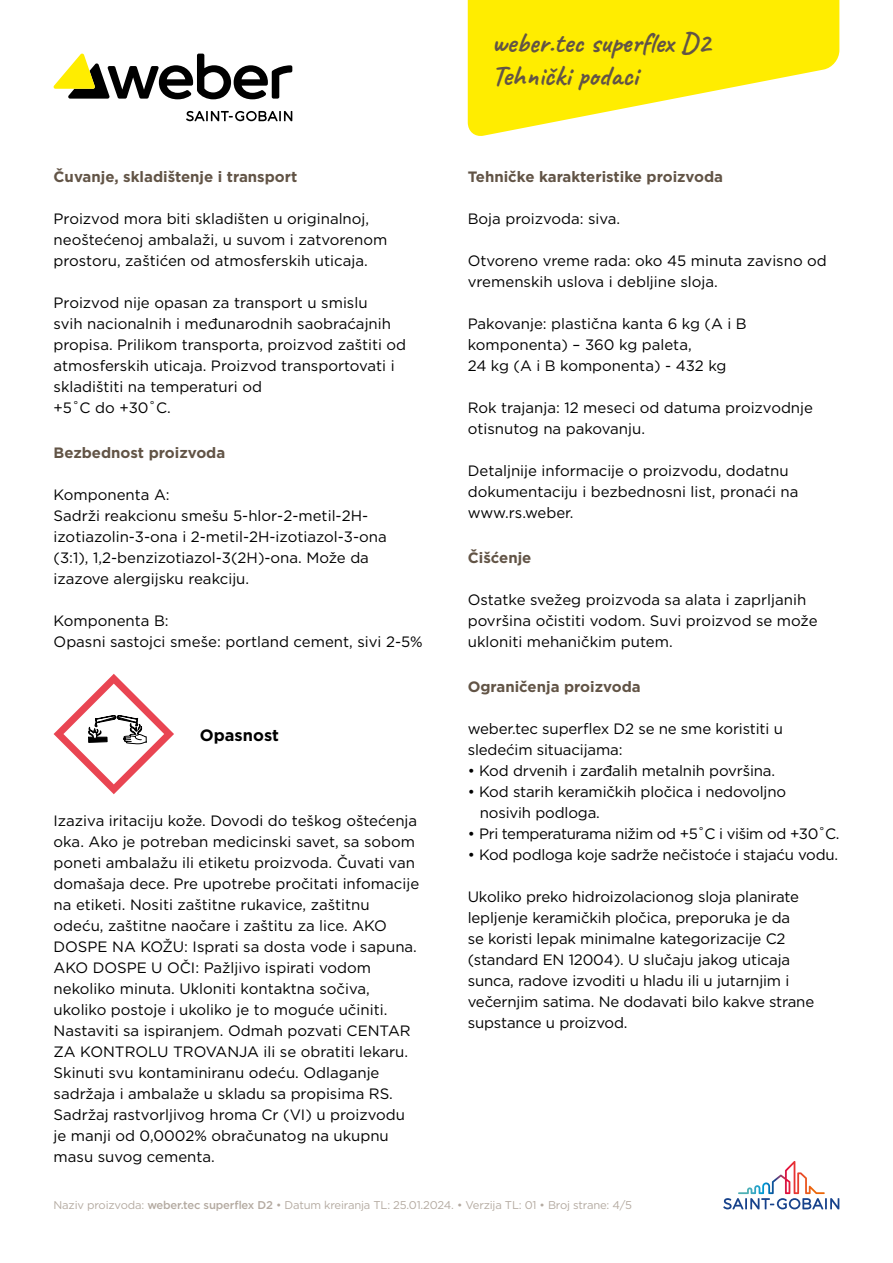
<style>
.page{position:relative;width:893px;height:1263px;background:#fff}
.page>*{position:absolute;margin:0;border:0;box-sizing:border-box;transform-origin:0 0}
.t1{font:700 28.5px/33px "Caveat";color:#625446}
.t2{font:700 16.35px "Gotham";color:#000}
.t3{font:15px/21px "Gotham";color:#000}
.t4{font:700 15px "Gotham";color:#625446}
.t5{font:15px "Gotham";letter-spacing:-.03em;color:#000}
.t6{font:11.25px "Gotham";letter-spacing:-.015em;color:#b4aaa1}
.s1{font-weight:500}
</style>
<div class="page">
<svg style="left:468px;top:0;width:371px;height:136px;fill:#ffed00"></svg>
<svg style="left:186px;top:111px;width:106px;height:10px"></svg>
<svg style="left:53px;top:53px;width:239px;height:46px"></svg>
<svg style="left:723px;top:1161px;width:116px;height:48px"></svg>
<svg style="left:54px;top:674px;width:120px;height:120px"></svg>
<h1 class="t1" style="left:492px;top:26px;width:220px">weber.tec superflex D2<br>Tehnički podaci</h1>
<p class="t4" style="left:54px;top:167px;width:245px">Čuvanje, skladištenje i transport</p>
<p class="t3" style="left:54px;top:208px;width:335px">Proizvod mora biti skladišten u originalnoj, neoštećenoj ambalaži, u suvom i zatvorenom prostoru, zaštićen od atmosferskih uticaja.</p>
<p class="t3" style="left:54px;top:292px;width:354px">Proizvod nije opasan za transport u smislu<br>svih nacionalnih i međunarodnih saobraćajnih propisa. Prilikom transporta, proizvod zaštiti od atmosferskih uticaja. Proizvod transportovati i skladištiti na temperaturi od<br>+5˚C do +30˚C.</p>
<p class="t4" style="left:54px;top:443px;width:173px">Bezbednost proizvoda</p>
<p class="t3" style="left:54px;top:484px;width:335px">Komponenta A:<br>Sadrži reakcionu smešu 5-hlor-2-metil-2H&shy;izotiazolin-3-ona i 2-metil-2H-izotiazol-3-ona (3:1), 1,2-benzizotiazol-3(2H)-ona. Može da izazove alergijsku reakciju.</p>
<p class="t3" style="left:54px;top:610px;width:371px">Komponenta B:<br>Opasni sastojci smeše: portland cement, sivi 2-5%</p>
<p class="t4" style="left:468px;top:167px;width:257px">Tehničke karakteristike proizvoda</p>
<p class="t3" style="left:468px;top:208px;width:154px">Boja proizvoda: siva.</p>
<p class="t3" style="left:468px;top:250px;width:361px">Otvoreno vreme rada: oko 45 minuta zavisno od vremenskih uslova i debljine sloja.</p>
<p class="t3" style="left:468px;top:313px;width:280px">Pakovanje: plastična kanta 6 kg (A i B komponenta) – 360 kg paleta,<br>24 kg (A i B komponenta) - 432 kg</p>
<p class="t3" style="left:468px;top:397px;width:347px">Rok trajanja: 12 meseci od datuma proizvodnje otisnutog na pakovanju.</p>
<p class="t3" style="left:468px;top:460px;width:332px">Detaljnije informacije o proizvodu, dodatnu dokumentaciju i bezbednosni list, pronaći na www.rs.weber.</p>
<p class="t4" style="left:468px;top:548px;width:65px">Čišćenje</p>
<p class="t3" style="left:468px;top:589px;width:351px">Ostatke svežeg proizvoda sa alata i zaprljanih površina očistiti vodom. Suvi proizvod se može ukloniti mehaničkim putem.</p>
<p class="t4" style="left:468px;top:677px;width:174px">Ograničenja proizvoda</p>
<p class="t3" style="left:468px;top:718px;width:317px">weber.tec superflex D2 se ne sme koristiti u sledećim situacijama:</p>
<p class="t3" style="left:468px;top:760px;width:309px">• Kod drvenih i zarđalih metalnih površina.</p>
<p class="t3" style="left:480px;top:781px;width:308px;text-indent:-12px">• Kod starih keramičkih pločica i nedovoljno nosivih podloga.</p>
<p class="t5" style="left:468px;top:824px;width:373px">• Pri temperaturama nižim od +5˚C i višim od +30˚C.</p>
<p class="t3" style="left:468px;top:844px;width:372px">• Kod podloga koje sadrže nečistoće i stajaću vodu.</p>
<p class="t3" style="left:468px;top:886px;width:348px">Ukoliko preko hidroizolacionog sloja planirate lepljenje keramičkih pločica, preporuka je da<br>se koristi lepak minimalne kategorizacije C2 (standard EN 12004). U slučaju jakog uticaja sunca, radove izvoditi u hladu ili u jutarnjim i večernjim satima. Ne dodavati bilo kakve strane supstance u proizvod.</p>
<p class="t2" style="left:200px;top:724px;width:80px">Opasnost</p>
<p class="t3" style="left:54px;top:810px;width:367px">Izaziva iritaciju kože. Dovodi do teškog oštećenja oka. Ako je potreban medicinski savet, sa sobom poneti ambalažu ili etiketu proizvoda. Čuvati van domašaja dece. Pre upotrebe pročitati infomacije na etiketi. Nositi zaštitne rukavice, zaštitnu odeću, zaštitne naočare i zaštitu za lice. AKO DOSPE NA KOŽU: Isprati sa dosta vode i sapuna.<br>AKO DOSPE U OČI: Pažljivo ispirati vodom nekoliko minuta. Ukloniti kontaktna sočiva, ukoliko postoje i ukoliko je to moguće učiniti.<br>Nastaviti sa ispiranjem. Odmah pozvati CENTAR ZA KONTROLU TROVANJA ili se obratiti lekaru.<br>Skinuti svu kontaminiranu odeću. Odlaganje sadržaja i ambalaže u skladu sa propisima RS.<br>Sadržaj rastvorljivog hroma Cr (VI) u proizvodu je manji od 0,0002% obračunatog na ukupnu masu suvog cementa.</p>
<p class="t6" style="left:54px;top:1198px;width:580px">Naziv proizvoda: <span class="s1">weber.tec superflex D2</span> • Datum kreiranja TL: 25.01.2024. • Verzija TL: 01 • Broj strane: 4/5</p>
</div>
